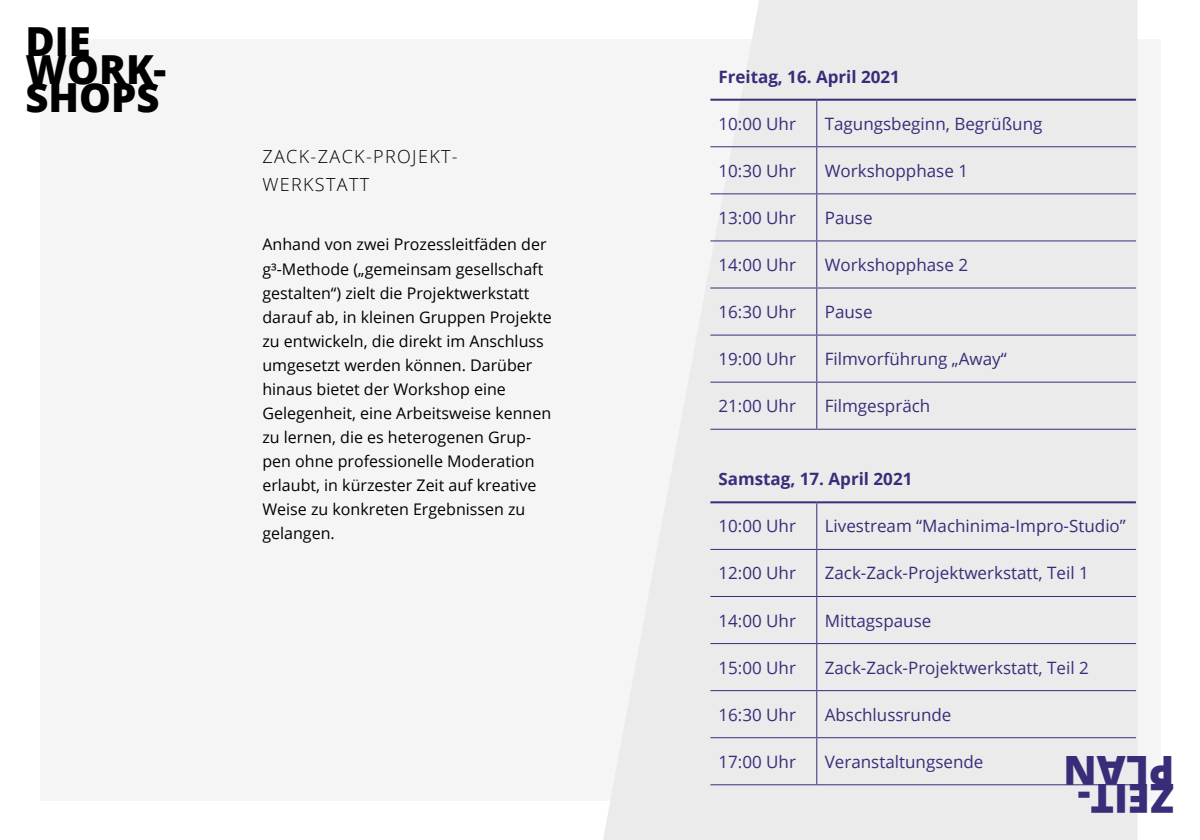
<style>
.page{position:relative;width:1200px;height:840px;background:#fff}
.page>*{position:absolute;margin:0;border:0;box-sizing:border-box;transform-origin:0 0}
.t1{font:800 40px "Open Sans";color:#000}
.t2{font:800 40px/28px "Open Sans";color:#392d7a}
.t3{font:300 18px/28px "Open Sans";letter-spacing:.075em;color:#000}
.t4{font:17px "Open Sans";color:#392d7a}
.t5{font:700 17px "Open Sans";color:#392d7a}
.t6{font:16px/24px "Open Sans";color:#000}
</style>
<div class="page">
<div style="left:40px;top:39px;width:1119px;height:761px;background:#f5f5f5"></div>
<svg style="left:603px;top:0;width:534px;height:839px;fill:#ebebeb"></svg>
<hr style="left:710px;top:99px;width:106px;height:2px;background:#392d7a">
<hr style="left:816px;top:99px;width:319px;height:2px;background:#392d7a">
<hr style="left:710px;top:501px;width:106px;height:2px;background:#392d7a">
<hr style="left:816px;top:501px;width:319px;height:2px;background:#392d7a">
<hr style="left:816px;top:101px;width:1px;height:45px;background:#392d7a">
<hr style="left:710px;top:146px;width:106px;height:1px;background:#392d7a">
<hr style="left:816px;top:146px;width:319px;height:1px;background:#392d7a">
<hr style="left:816px;top:147px;width:1px;height:46px;background:#392d7a">
<hr style="left:710px;top:193px;width:106px;height:1px;background:#392d7a">
<hr style="left:816px;top:193px;width:319px;height:1px;background:#392d7a">
<hr style="left:816px;top:194px;width:1px;height:46px;background:#392d7a">
<hr style="left:710px;top:240px;width:106px;height:1px;background:#392d7a">
<hr style="left:816px;top:240px;width:319px;height:1px;background:#392d7a">
<hr style="left:816px;top:241px;width:1px;height:46px;background:#392d7a">
<hr style="left:710px;top:287px;width:106px;height:1px;background:#392d7a">
<hr style="left:816px;top:287px;width:319px;height:1px;background:#392d7a">
<hr style="left:816px;top:288px;width:1px;height:46px;background:#392d7a">
<hr style="left:710px;top:334px;width:106px;height:1px;background:#392d7a">
<hr style="left:816px;top:334px;width:319px;height:1px;background:#392d7a">
<hr style="left:816px;top:335px;width:1px;height:46px;background:#392d7a">
<hr style="left:710px;top:381px;width:106px;height:1px;background:#392d7a">
<hr style="left:816px;top:381px;width:319px;height:1px;background:#392d7a">
<hr style="left:816px;top:382px;width:1px;height:46px;background:#392d7a">
<hr style="left:710px;top:428px;width:106px;height:1px;background:#392d7a">
<hr style="left:816px;top:428px;width:319px;height:1px;background:#392d7a">
<hr style="left:816px;top:503px;width:1px;height:45px;background:#392d7a">
<hr style="left:710px;top:548px;width:106px;height:1px;background:#392d7a">
<hr style="left:816px;top:548px;width:319px;height:1px;background:#392d7a">
<hr style="left:816px;top:549px;width:1px;height:46px;background:#392d7a">
<hr style="left:710px;top:595px;width:106px;height:1px;background:#392d7a">
<hr style="left:816px;top:595px;width:319px;height:1px;background:#392d7a">
<hr style="left:816px;top:596px;width:1px;height:46px;background:#392d7a">
<hr style="left:710px;top:642px;width:106px;height:1px;background:#392d7a">
<hr style="left:816px;top:642px;width:319px;height:1px;background:#392d7a">
<hr style="left:816px;top:643px;width:1px;height:46px;background:#392d7a">
<hr style="left:710px;top:689px;width:106px;height:1px;background:#392d7a">
<hr style="left:816px;top:689px;width:319px;height:1px;background:#392d7a">
<hr style="left:816px;top:690px;width:1px;height:46px;background:#392d7a">
<hr style="left:710px;top:736px;width:106px;height:1px;background:#392d7a">
<hr style="left:816px;top:736px;width:319px;height:1px;background:#392d7a">
<hr style="left:816px;top:737px;width:1px;height:46px;background:#392d7a">
<hr style="left:710px;top:783px;width:106px;height:1px;background:#392d7a">
<hr style="left:816px;top:783px;width:319px;height:1px;background:#392d7a">
<h1 class="t1" style="left:26px;top:11px;width:67px">DIE</h1>
<h1 class="t1" style="left:26px;top:39px;width:142px">WORK-</h1>
<h1 class="t1" style="left:26px;top:67px;width:135px">SHOPS</h1>
<p class="t3" style="left:262px;top:142px;width:197px">ZACK-ZACK-PROJEKT-<br>WERKSTATT</p>
<p class="t6" style="left:262px;top:232px;width:291px">Anhand von zwei Prozessleitfäden der g³-Methode („gemeinsam gesellschaft gestalten“) zielt die Projektwerkstatt darauf ab, in kleinen Gruppen Projekte zu entwickeln, die direkt im Anschluss umgesetzt werden können. Darüber hinaus bietet der Workshop eine Gelegenheit, eine Arbeitsweise kennen zu lernen, die es heterogenen Grup&shy;pen ohne professionelle Moderation erlaubt, in kürzester Zeit auf kreative Weise zu konkreten Ergebnissen zu gelangen.</p>
<p class="t5" style="left:718px;top:64px;width:183px">Freitag, 16. April 2021</p>
<p class="t4" style="left:718px;top:112px;width:79px">10:00 Uhr</p>
<p class="t4" style="left:824px;top:112px;width:219px">Tagungsbeginn, Begrüßung</p>
<p class="t4" style="left:718px;top:159px;width:79px">10:30 Uhr</p>
<p class="t4" style="left:824px;top:159px;width:145px">Workshopphase 1</p>
<p class="t4" style="left:718px;top:206px;width:79px">13:00 Uhr</p>
<p class="t4" style="left:824px;top:206px;width:49px">Pause</p>
<p class="t4" style="left:718px;top:253px;width:79px">14:00 Uhr</p>
<p class="t4" style="left:824px;top:253px;width:145px">Workshopphase 2</p>
<p class="t4" style="left:718px;top:300px;width:79px">16:30 Uhr</p>
<p class="t4" style="left:824px;top:300px;width:49px">Pause</p>
<p class="t4" style="left:718px;top:347px;width:79px">19:00 Uhr</p>
<p class="t4" style="left:824px;top:347px;width:183px">Filmvorführung „Away“</p>
<p class="t4" style="left:718px;top:394px;width:79px">21:00 Uhr</p>
<p class="t4" style="left:824px;top:394px;width:107px">Filmgespräch</p>
<p class="t5" style="left:718px;top:467px;width:195px">Samstag, 17. April 2021</p>
<p class="t4" style="left:718px;top:514px;width:79px">10:00 Uhr</p>
<p class="t4" style="left:824px;top:514px;width:302px">Livestream “Machinima-Impro-Studio”</p>
<p class="t4" style="left:718px;top:561px;width:79px">12:00 Uhr</p>
<p class="t4" style="left:824px;top:561px;width:265px">Zack-Zack-Projektwerkstatt, Teil 1</p>
<p class="t4" style="left:718px;top:608px;width:79px">14:00 Uhr</p>
<p class="t4" style="left:824px;top:608px;width:108px">Mittagspause</p>
<p class="t4" style="left:718px;top:655px;width:79px">15:00 Uhr</p>
<p class="t4" style="left:824px;top:655px;width:265px">Zack-Zack-Projektwerkstatt, Teil 2</p>
<p class="t4" style="left:718px;top:702px;width:79px">16:30 Uhr</p>
<p class="t4" style="left:824px;top:702px;width:128px">Abschlussrunde</p>
<p class="t4" style="left:718px;top:749px;width:79px">17:00 Uhr</p>
<p class="t4" style="left:824px;top:749px;width:160px">Veranstaltungsende</p>
<h1 class="t2" style="left:1174px;top:814px;width:112px;rotate:-180deg">ZEIT-<br>PLAN</h1>
</div>
